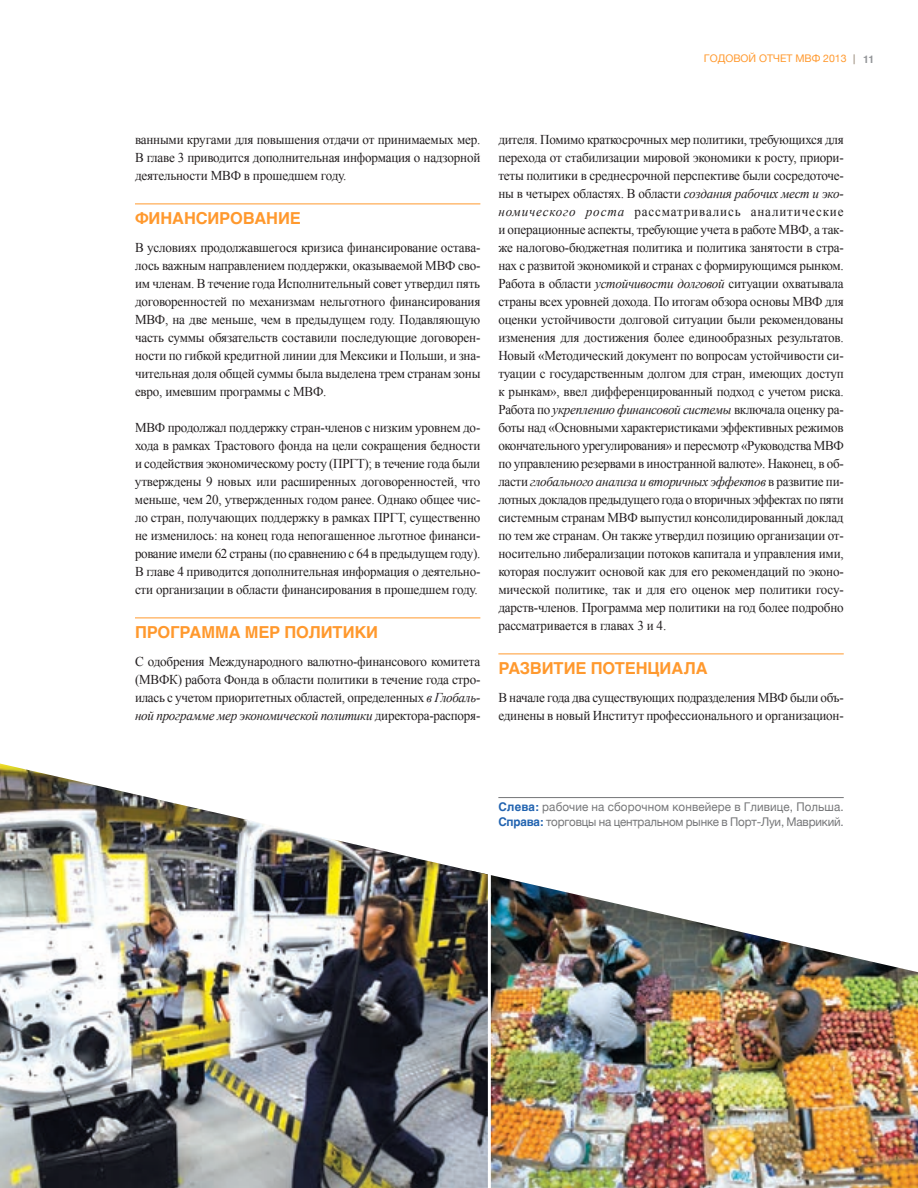
<style>
.page{position:relative;width:918px;height:1188px;background:#fff}
.page>*{position:absolute;margin:0;border:0;box-sizing:border-box;transform-origin:0 0}
.t1{font:700 16.5px "Helvetica";letter-spacing:-.01em;color:#ff992e}
.t2{font:13.5px/18px "Times New Roman";letter-spacing:-.015em;color:#231f20;text-align:justify}
.t3{font:12px/15px "Helvetica Neue";letter-spacing:-.005em;color:#757678}
.t4{font:10.5px "Helvetica Neue";color:#ff992e}
.s1{font-family:"Arial Narrow Cyr";color:#7c6954}
.s2{font-family:"Helvetica";font-weight:700;color:#939598}
.s3{font-style:italic}
.s4{font-family:"Helvetica";font-weight:700;color:#2163b0}
</style>
<div class="page">
<img style="left:491px;top:875px;width:427px;height:313px">
<img style="left:0;top:764px;width:488px;height:424px">
<hr style="left:135px;top:204px;width:345px;height:1px;background:#ff992e">
<hr style="left:135px;top:618px;width:345px;height:1px;background:#ff992e">
<hr style="left:498px;top:654px;width:346px;height:1px;background:#ff992e">
<hr style="left:498px;top:797px;width:346px;height:1px;background:#757678">
<p class="t4" style="left:704px;top:52px;width:172px">ГОДОВОЙ ОТЧЕТ МВФ 2013 <span class="s1">|</span> <span class="s2">11</span></p>
<p class="t2" style="left:135px;top:130px;width:347px">ванными кругами для повышения отдачи от принимаемых мер.<br>В главе 3 приводится дополнительная информация о надзорной деятельности МВФ в прошедшем году.</p>
<p class="t1" style="left:135px;top:205px;width:167px">Финансирование</p>
<p class="t2" style="left:135px;top:238px;width:347px">В условиях продолжавшегося кризиса финансирование остава&shy;лось важным направлением поддержки, оказываемой МВФ сво&shy;им членам. В течение года Исполнительный совет утвердил пять договоренностей по механизмам нельготного финансирования МВФ, на две меньше, чем в предыдущем году. Подавляющую часть суммы обязательств составили последующие договорен&shy;ности по гибкой кредитной линии для Мексики и Польши, и зна&shy;чительная доля общей суммы была выделена трем странам зоны евро, имевшим программы с МВФ.</p>
<p class="t2" style="left:135px;top:418px;width:347px">МВФ продолжал поддержку стран-членов с низким уровнем до&shy;хода в рамках Трастового фонда на цели сокращения бедности и содействия экономическому росту (ПРГТ); в течение года были утверждены 9 новых или расширенных договоренностей, что меньше, чем 20, утвержденных годом ранее. Однако общее чис&shy;ло стран, получающих поддержку в рамках ПРГТ, существенно не изменилось: на конец года непогашенное льготное финанси&shy;рование имели 62 страны (по сравнению с 64 в предыдущем году).<br>В главе 4 приводится дополнительная информация о деятельно&shy;сти организации в области финансирования в прошедшем году.</p>
<p class="t1" style="left:135px;top:619px;width:245px">Программа мер политики</p>
<p class="t2" style="left:135px;top:652px;width:347px">С одобрения Международного валютно-финансового комитета (МВФК) работа Фонда в области политики в течение года стро&shy;илась с учетом приоритетных областей, определенных <span class="s3">в Глобаль&shy;ной программе мер экономической политики</span> директора-распоря-</p>
<p class="t2" style="left:498px;top:130px;width:347px">дителя. Помимо краткосрочных мер политики, требующихся для перехода от стабилизации мировой экономики к росту, приори&shy;теты политики в среднесрочной перспективе были сосредоточе&shy;ны в четырех областях. В области <span class="s3">создания рабочих мест и эко&shy;номического роста</span> рассматривались аналитические и операционные аспекты, требующие учета в работе МВФ, а так&shy;же налогово-бюджетная политика и политика занятости в стра&shy;нах с развитой экономикой и странах с формирующимся рынком.<br>Работа в области <span class="s3">устойчивости долговой</span> ситуации охватывала страны всех уровней дохода. По итогам обзора основы МВФ для оценки устойчивости долговой ситуации были рекомендованы изменения для достижения более единообразных результатов.<br>Новый «Методический документ по вопросам устойчивости си&shy;туации с государственным долгом для стран, имеющих доступ к рынкам», ввел дифференцированный подход с учетом риска.<br>Работа по <span class="s3">укреплению финансовой системы</span> включала оценку ра&shy;боты над «Основными характеристиками эффективных режимов окончательного урегулирования» и пересмотр «Руководства МВФ по управлению резервами в иностранной валюте». Наконец, в об&shy;ласти <span class="s3">глобального анализа и вторичных эффектов</span> в развитие пи&shy;лотных докладов предыдущего года о вторичных эффектах по пяти системным странам МВФ выпустил консолидированный доклад по тем же странам. Он также утвердил позицию организации от&shy;носительно либерализации потоков капитала и управления ими, которая послужит основой как для его рекомендаций по эконо&shy;мической политике, так и для его оценок мер политики госу&shy;дарств-членов. Программа мер политики на год более подробно рассматривается в главах 3 и 4.</p>
<p class="t1" style="left:498px;top:655px;width:211px">Развитие потенциала</p>
<p class="t2" style="left:498px;top:688px;width:347px">В начале года два существующих подразделения МВФ были объ&shy;единены в новый Институт профессионального и организацион-</p>
<p class="t3" style="left:498px;top:800px;width:347px"><span class="s4">Слева:</span> рабочие на сборочном конвейере в Гливице, Польша.<br><span class="s4">Справа:</span> торговцы на центральном рынке в Порт-Луи, Маврикий.</p>
</div>
